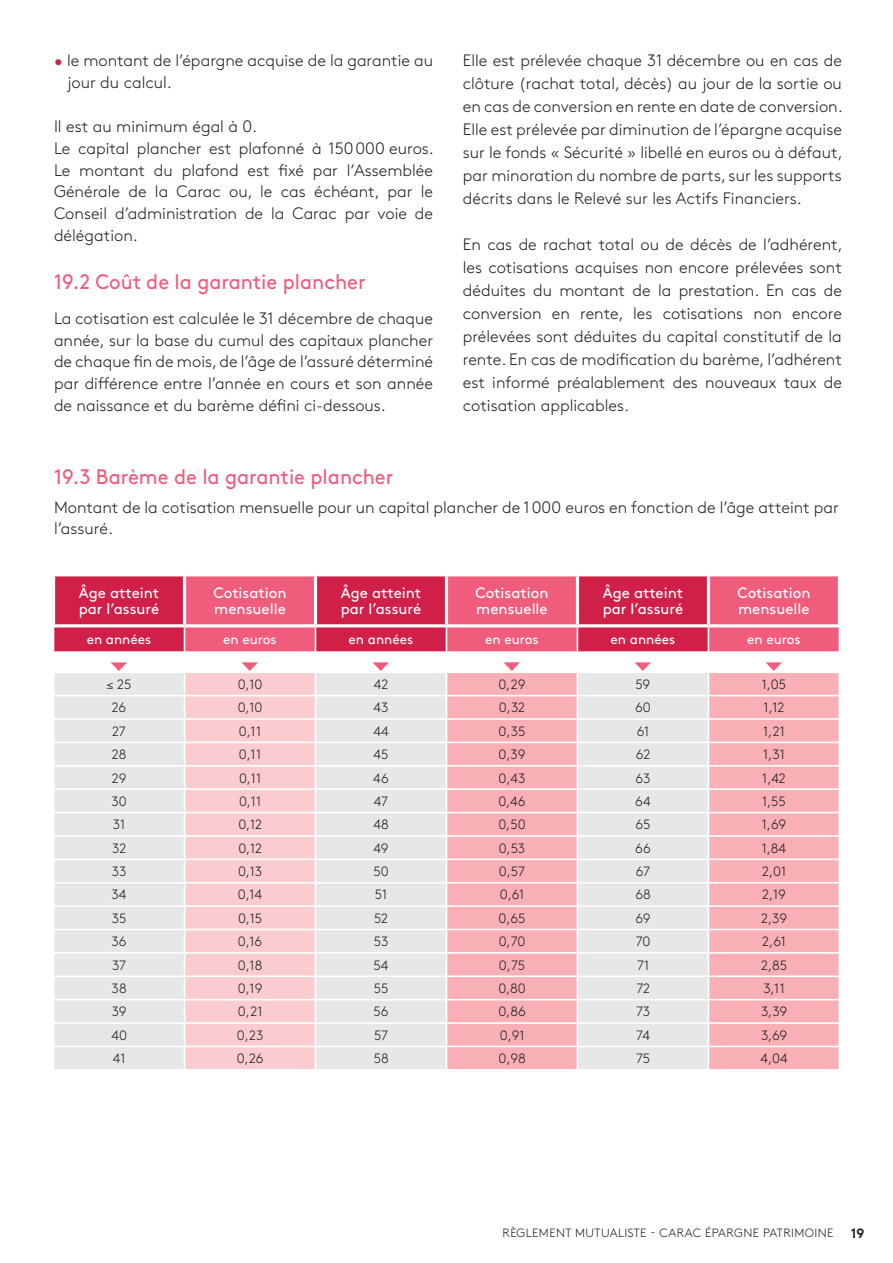
<style>
.page{position:relative;width:893px;height:1263px;background:#fff}
.page>*{position:absolute;margin:0;border:0;box-sizing:border-box;transform-origin:0 0}
.t1{font:21px "Brown";color:#f05c7c;scale:.95 1}
.t2{font:300 16.5px/23px "Brown";color:#231f20}
.t3{font:15px/16.5px "Brown";color:#fff}
.t4{font:300 13.5px "Brown";color:#231f20}
.t5{font:13.5px "Brown";color:#fff}
.t6{font:700 13.5px "Brown";color:#231f20}
.t7{font:300 12px "Brown";letter-spacing:.035em;color:#231f20}
.s1{color:#d12048}
</style>
<div class="page">
<div style="left:55px;top:576px;width:128px;height:48px;background:#d12048"></div>
<svg style="left:186px;top:576px;width:652px;height:48px;background:#e34668"></svg>
<hr style="left:314px;top:576px;width:3px;height:48px;background:#fff">
<hr style="left:445px;top:576px;width:3px;height:48px;background:#fff">
<hr style="left:576px;top:576px;width:3px;height:48px;background:#fff">
<hr style="left:707px;top:576px;width:3px;height:48px;background:#fff">
<svg style="left:53px;top:627px;width:787px;height:442px;background:#f0cdd2"></svg>
<p class="t2" style="left:67px;top:49px;width:368px;line-height:21.9px;text-indent:-13px"><span class="s1">•</span> le montant de l’épargne acquise de la garantie au jour du calcul.</p>
<p class="t2" style="left:54px;top:114px;width:381px;line-height:21.9px">Il est au minimum égal à 0.<br>Le capital plancher est plafonné à 150000 euros.<br>Le montant du plafond est fixé par l’Assemblée Générale de la Carac ou, le cas échéant, par le Conseil d’administration de la Carac par voie de délégation.</p>
<p class="t1" style="left:54px;top:266px;width:330px">19.2 Coût de la garantie plancher</p>
<p class="t2" style="left:54px;top:306px;width:381px;line-height:21.9px;text-align:justify">La cotisation est calculée le 31 décembre de chaque année, sur la base du cumul des capitaux plancher de chaque fin de mois, de l’âge de l’assuré déterminé par différence entre l’année en cours et son année de naissance et du barème défini ci-dessous.</p>
<p class="t2" style="left:463px;top:48px;width:381px;text-align:justify">Elle est prélevée chaque 31 décembre ou en cas de clôture (rachat total, décès) au jour de la sortie ou en cas de conversion en rente en date de conversion.<br>Elle est prélevée par diminution de l’épargne acquise sur le fonds « Sécurité » libellé en euros ou à défaut, par minoration du nombre de parts, sur les supports décrits dans le Relevé sur les Actifs Financiers.</p>
<p class="t2" style="left:463px;top:232px;width:381px;text-align:justify">En cas de rachat total ou de décès de l’adhérent, les cotisations acquises non encore prélevées sont déduites du montant de la prestation. En cas de conversion en rente, les cotisations non encore prélevées sont déduites du capital constitutif de la rente. En cas de modification du barème, l’adhérent est informé préalablement des nouveaux taux de cotisation applicables.</p>
<p class="t1" style="left:54px;top:460px;width:359px">19.3 Barème de la garantie plancher</p>
<p class="t2" style="left:54px;top:496px;width:786px;line-height:21px">Montant de la cotisation mensuelle pour un capital plancher de 1000 euros en fonction de l’âge atteint par l’assuré.</p>
<p class="t3" style="left:79px;top:583px;width:82px">Âge atteint par l’assuré</p>
<p class="t3" style="left:213px;top:583px;width:75px">Cotisation mensuelle</p>
<p class="t3" style="left:341px;top:583px;width:82px">Âge atteint par l’assuré</p>
<p class="t3" style="left:475px;top:583px;width:75px">Cotisation mensuelle</p>
<p class="t3" style="left:603px;top:583px;width:82px">Âge atteint par l’assuré</p>
<p class="t3" style="left:737px;top:583px;width:75px">Cotisation mensuelle</p>
<p class="t5" style="left:87px;top:629px;width:66px">en années</p>
<p class="t5" style="left:223px;top:629px;width:55px">en euros</p>
<p class="t5" style="left:349px;top:629px;width:66px">en années</p>
<p class="t5" style="left:485px;top:629px;width:55px">en euros</p>
<p class="t5" style="left:611px;top:629px;width:66px">en années</p>
<p class="t5" style="left:747px;top:629px;width:55px">en euros</p>
<p class="t4" style="left:107px;top:674px;width:26px">≤ 25</p>
<p class="t4" style="left:238px;top:674px;width:26px">0,10</p>
<p class="t4" style="left:374px;top:674px;width:16px">42</p>
<p class="t4" style="left:498px;top:674px;width:29px">0,29</p>
<p class="t4" style="left:636px;top:674px;width:16px">59</p>
<p class="t4" style="left:762px;top:674px;width:26px">1,05</p>
<p class="t4" style="left:112px;top:698px;width:16px">26</p>
<p class="t4" style="left:238px;top:698px;width:26px">0,10</p>
<p class="t4" style="left:374px;top:698px;width:16px">43</p>
<p class="t4" style="left:499px;top:698px;width:28px">0,32</p>
<p class="t4" style="left:635px;top:698px;width:17px">60</p>
<p class="t4" style="left:764px;top:698px;width:22px">1,12</p>
<p class="t4" style="left:112px;top:721px;width:15px">27</p>
<p class="t4" style="left:239px;top:721px;width:24px">0,11</p>
<p class="t4" style="left:373px;top:721px;width:17px">44</p>
<p class="t4" style="left:499px;top:721px;width:28px">0,35</p>
<p class="t4" style="left:637px;top:721px;width:14px">61</p>
<p class="t4" style="left:763px;top:721px;width:23px">1,21</p>
<p class="t4" style="left:112px;top:744px;width:16px">28</p>
<p class="t4" style="left:239px;top:744px;width:24px">0,11</p>
<p class="t4" style="left:373px;top:744px;width:17px">45</p>
<p class="t4" style="left:499px;top:744px;width:28px">0,39</p>
<p class="t4" style="left:636px;top:744px;width:16px">62</p>
<p class="t4" style="left:763px;top:744px;width:23px">1,31</p>
<p class="t4" style="left:112px;top:768px;width:16px">29</p>
<p class="t4" style="left:239px;top:768px;width:24px">0,11</p>
<p class="t4" style="left:373px;top:768px;width:17px">46</p>
<p class="t4" style="left:499px;top:768px;width:28px">0,43</p>
<p class="t4" style="left:635px;top:768px;width:17px">63</p>
<p class="t4" style="left:762px;top:768px;width:25px">1,42</p>
<p class="t4" style="left:111px;top:791px;width:17px">30</p>
<p class="t4" style="left:239px;top:791px;width:24px">0,11</p>
<p class="t4" style="left:374px;top:791px;width:16px">47</p>
<p class="t4" style="left:498px;top:791px;width:29px">0,46</p>
<p class="t4" style="left:635px;top:791px;width:17px">64</p>
<p class="t4" style="left:762px;top:791px;width:25px">1,55</p>
<p class="t4" style="left:113px;top:815px;width:14px">31</p>
<p class="t4" style="left:238px;top:815px;width:25px">0,12</p>
<p class="t4" style="left:373px;top:815px;width:17px">48</p>
<p class="t4" style="left:498px;top:815px;width:29px">0,50</p>
<p class="t4" style="left:635px;top:815px;width:17px">65</p>
<p class="t4" style="left:762px;top:815px;width:26px">1,69</p>
<p class="t4" style="left:112px;top:838px;width:16px">32</p>
<p class="t4" style="left:238px;top:838px;width:25px">0,12</p>
<p class="t4" style="left:374px;top:838px;width:17px">49</p>
<p class="t4" style="left:499px;top:838px;width:28px">0,53</p>
<p class="t4" style="left:635px;top:838px;width:17px">66</p>
<p class="t4" style="left:762px;top:838px;width:26px">1,84</p>
<p class="t4" style="left:112px;top:861px;width:16px">33</p>
<p class="t4" style="left:238px;top:861px;width:26px">0,13</p>
<p class="t4" style="left:373px;top:861px;width:17px">50</p>
<p class="t4" style="left:499px;top:861px;width:28px">0,57</p>
<p class="t4" style="left:636px;top:861px;width:16px">67</p>
<p class="t4" style="left:762px;top:861px;width:26px">2,01</p>
<p class="t4" style="left:112px;top:885px;width:17px">34</p>
<p class="t4" style="left:238px;top:885px;width:26px">0,14</p>
<p class="t4" style="left:375px;top:885px;width:14px">51</p>
<p class="t4" style="left:500px;top:885px;width:26px">0,61</p>
<p class="t4" style="left:635px;top:885px;width:17px">68</p>
<p class="t4" style="left:762px;top:885px;width:25px">2,19</p>
<p class="t4" style="left:112px;top:908px;width:16px">35</p>
<p class="t4" style="left:238px;top:908px;width:26px">0,15</p>
<p class="t4" style="left:374px;top:908px;width:16px">52</p>
<p class="t4" style="left:499px;top:908px;width:29px">0,65</p>
<p class="t4" style="left:635px;top:908px;width:17px">69</p>
<p class="t4" style="left:761px;top:908px;width:28px">2,39</p>
<p class="t4" style="left:112px;top:931px;width:17px">36</p>
<p class="t4" style="left:238px;top:931px;width:26px">0,16</p>
<p class="t4" style="left:374px;top:931px;width:16px">53</p>
<p class="t4" style="left:499px;top:931px;width:28px">0,70</p>
<p class="t4" style="left:636px;top:931px;width:16px">70</p>
<p class="t4" style="left:762px;top:931px;width:25px">2,61</p>
<p class="t4" style="left:112px;top:955px;width:16px">37</p>
<p class="t4" style="left:238px;top:955px;width:26px">0,18</p>
<p class="t4" style="left:374px;top:955px;width:17px">54</p>
<p class="t4" style="left:499px;top:955px;width:28px">0,75</p>
<p class="t4" style="left:637px;top:955px;width:14px">71</p>
<p class="t4" style="left:761px;top:955px;width:28px">2,85</p>
<p class="t4" style="left:112px;top:978px;width:17px">38</p>
<p class="t4" style="left:238px;top:978px;width:26px">0,19</p>
<p class="t4" style="left:374px;top:978px;width:16px">55</p>
<p class="t4" style="left:498px;top:978px;width:29px">0,80</p>
<p class="t4" style="left:636px;top:978px;width:15px">72</p>
<p class="t4" style="left:763px;top:978px;width:23px">3,11</p>
<p class="t4" style="left:112px;top:1002px;width:16px">39</p>
<p class="t4" style="left:238px;top:1002px;width:26px">0,21</p>
<p class="t4" style="left:374px;top:1002px;width:17px">56</p>
<p class="t4" style="left:498px;top:1002px;width:29px">0,86</p>
<p class="t4" style="left:636px;top:1002px;width:16px">73</p>
<p class="t4" style="left:761px;top:1002px;width:28px">3,39</p>
<p class="t4" style="left:111px;top:1025px;width:17px">40</p>
<p class="t4" style="left:237px;top:1025px;width:28px">0,23</p>
<p class="t4" style="left:374px;top:1025px;width:16px">57</p>
<p class="t4" style="left:500px;top:1025px;width:26px">0,91</p>
<p class="t4" style="left:636px;top:1025px;width:15px">74</p>
<p class="t4" style="left:761px;top:1025px;width:28px">3,69</p>
<p class="t4" style="left:113px;top:1048px;width:14px">41</p>
<p class="t4" style="left:237px;top:1048px;width:28px">0,26</p>
<p class="t4" style="left:374px;top:1048px;width:17px">58</p>
<p class="t4" style="left:499px;top:1048px;width:29px">0,98</p>
<p class="t4" style="left:636px;top:1048px;width:16px">75</p>
<p class="t4" style="left:760px;top:1048px;width:29px">4,04</p>
<p class="t7" style="left:503px;top:1224px;width:332px">RÈGLEMENT MUTUALISTE - CARAC ÉPARGNE PATRIMOINE</p>
<p class="t6" style="left:851px;top:1222px;width:15px">19</p>
</div>
